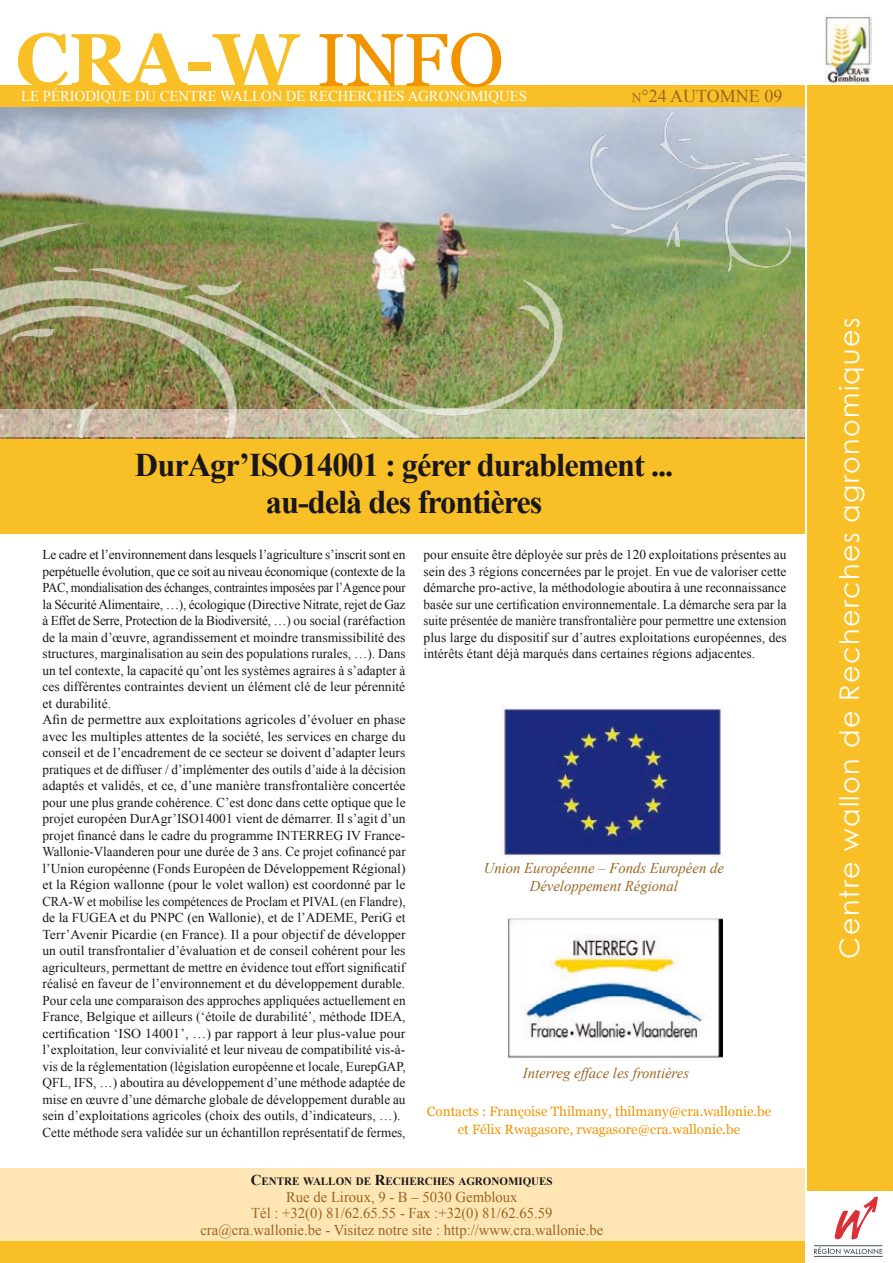
<style>
.page{position:relative;width:893px;height:1263px;background:#fff}
.page>*{position:absolute;margin:0;border:0;box-sizing:border-box;transform-origin:0 0}
.t1{font:700 75px "Georgia";color:#f8c026}
.t2{font:700 33px "Times New Roman";letter-spacing:-.03em;color:#1a171c}
.t3{font:27px "Century Gothic";letter-spacing:.05em;color:#fff}
.t4{font:18px "Times New Roman";color:#9b6522}
.t5{font:15px "Times New Roman";color:#9b6522}
.t6{font:italic 15px "Times New Roman";color:#9b6522}
.t7{font:15px "Times New Roman";color:#fff}
.t8{font:13.5px/16.5px "Times New Roman";color:#1a171c;text-align:justify}
.t9{font:13.5px/18px "Georgia";color:#f29400;text-align:center}
.t10{font:13.5px/16.5px "Times New Roman";color:#1a171c;scale:.94 1}
.t11{font:700 11.25px "Times New Roman";color:#1a171c}
.s1{font-weight:400;color:#f29400}
.s2{font-size:13.5px}
.s3{font-size:15px}
</style>
<div class="page">
<div style="left:0;top:437px;width:805px;height:97px;background:#f8c026"></div>
<img style="left:0;top:106px;width:805px;height:332px">
<div style="left:0;top:1168px;width:805px;height:95px;background:#fde6b4"></div>
<div style="left:0;top:85px;width:805px;height:21px;background:#f8c026"></div>
<img style="left:825px;top:16px;width:46px;height:69px">
<div style="left:0;top:1242px;width:805px;height:21px;background:#f8c026"></div>
<div style="left:808px;top:85px;width:85px;height:1106px;background:#f8c026"></div>
<img style="left:508px;top:917px;width:215px;height:142px">
<img style="left:501px;top:706px;width:223px;height:151px">
<img style="left:0;top:112px;width:806px;height:325px">
<svg style="left:814px;top:1247px;width:68px;height:7px"></svg>
<svg style="left:835px;top:1196px;width:43px;height:44px"></svg>
<hr style="left:814px;top:1256px;width:69px;height:1px;background:#48555c">
<hr style="left:814px;top:1245px;width:68px;height:1px;background:#48555c">
<p class="t1" style="left:15px;top:18px;width:490px">CRA-W <span class="s1">INFO</span></p>
<p class="t7" style="left:21px;top:86px;width:507px">le périodique du centre wallon de recherches agronomiques</p>
<p class="t4" style="left:632px;top:84px;width:152px"><span class="s2">n</span>°24 AUTOMNE 09</p>
<p class="t2" style="left:135px;top:442px;width:540px">DurAgr’ISO14001 : gérer durablement ...</p>
<p class="t2" style="left:266px;top:479px;width:278px">au-delà des frontières</p>
<p class="t8" style="left:43px;top:546px;width:365px">Le cadre et l’environnement dans lesquels l’agriculture s’inscrit sont en perpétuelle évolution, que ce soit au niveau économique (contexte de la PAC , mondialisation des échanges, contraintes imposées par l’Agence pour la Sécurité Alimentaire, …), écologique (Directive Nitrate, rejet de Gaz à Effet de Serre, Protection de la Biodiversité, …) ou social (raréfaction de la main d’œuvre, agrandissement et moindre transmissibilité des structures, marginalisation au sein des populations rurales, …). Dans un tel contexte, la capacité qu’ont les systèmes agraires à s’adapter à ces différentes contraintes devient un élément clé de leur pérennité et durabilité.</p>
<p class="t8" style="left:43px;top:711px;width:365px">Afin de permettre aux exploitations agricoles d’évoluer en phase avec les multiples attentes de la société, les services en charge du conseil et de l’encadrement de ce secteur se doivent d’adapter leurs pratiques et de diffuser / d’implémenter des outils d’aide à la décision adaptés et validés, et ce, d’une manière transfrontalière concertée pour une plus grande cohérence. C’est donc dans cette optique que le projet européen DurAgr’ISO 14001 vient de démarrer. Il s’agit d’un projet financé dans le cadre du programme INTERREG IV France-Wallonie-Vlaanderen pour une durée de 3 ans. Ce projet cofinancé par l’Union européenne (Fonds Européen de Développement Régional) et la Région wallonne (pour le volet wallon) est coordonné par le CRA</p>
<p class="t10" style="left:43px;top:893px;width:388px;text-indent:26px">-W et mobilise les compétences de Proclam et PIVAL (en Flandre), de la FUGEA</p>
<p class="t8" style="left:43px;top:909px;width:365px;text-indent:311px">, PeriG et Terr’Avenir Picardie (en France). Il a pour objectif de développer un outil transfrontalier d’évaluation et de conseil cohérent pour les agriculteurs, permettant de mettre en évidence tout effort significatif réalisé en faveur de l’environnement et du développement durable.</p>
<p class="t8" style="left:43px;top:992px;width:365px">Pour cela une comparaison des approches appliquées actuellement en<br>France, Belgique et ailleurs (‘étoile de durabilité’, méthode IDEA</p>
<p class="t8" style="left:120px;top:909px;width:40px">et du PNPC</p>
<p class="t8" style="left:187px;top:909px;width:129px">(en Wallonie), et de l’ADEME</p>
<p class="t8" style="left:43px;top:1008px;width:365px;text-indent:360px">, certification ‘ISO 14001’, …) par rapport à leur plus-value pour l’exploitation, leur convivialité et leur niveau de compatibilité vis-à&shy;vis de la réglementation (législation européenne et locale, EurepGAP, QFL, IFS, …) aboutira au développement d’une méthode adaptée de mise en œuvre d’une démarche globale de développement durable au sein d’exploitations agricoles (choix des outils, d’indicateurs, …).</p>
<p class="t8" style="left:43px;top:1124px;width:365px">Cette méthode sera validée sur un échantillon représentatif de fermes,</p>
<p class="t8" style="left:424px;top:546px;width:365px">pour ensuite être déployée sur près de 120 exploitations présentes au sein des 3 régions concernées par le projet. En vue de valoriser cette démarche pro-active, la méthodologie aboutira à une reconnaissance basée sur une certification environnementale. La démarche sera par la suite présentée de manière transfrontalière pour permettre une extension plus large du dispositif sur d’autres exploitations européennes, des intérêts étant déjà marqués dans certaines régions adjacentes.</p>
<p class="t6" style="left:484px;top:857px;width:242px">Union Européenne – Fonds Européen de</p>
<p class="t6" style="left:530px;top:875px;width:150px">Développement Régional</p>
<p class="t6" style="left:523px;top:1062px;width:168px">Interreg efface les frontières</p>
<p class="t9" style="left:427px;top:1102px;width:346px">Contacts : Françoise Thilmany, thilmany@cra.wallonie.be et Félix Rwagasore, rwagasore@cra.wallonie.be</p>
<p class="t11" style="left:251px;top:1174px;width:303px"><span class="s3">C</span>ENTRE WALLON DE <span class="s3">R</span>ECHERCHES AGRONOMIQUES</p>
<p class="t5" style="left:286px;top:1186px;width:233px">Rue de Liroux, 9 - B – 5030 Gembloux</p>
<p class="t5" style="left:251px;top:1203px;width:303px">Tél : +32(0) 81/62.65.55 - Fax :+32(0) 81/62.65.59</p>
<p class="t5" style="left:200px;top:1219px;width:404px">cra@cra.wallonie.be - Visitez notre site : http://www.cra.wallonie.be</p>
<p class="t3" style="left:831px;top:959px;width:642px;rotate:-90deg">Centre wallon de Recherches agronomiques</p>
</div>
